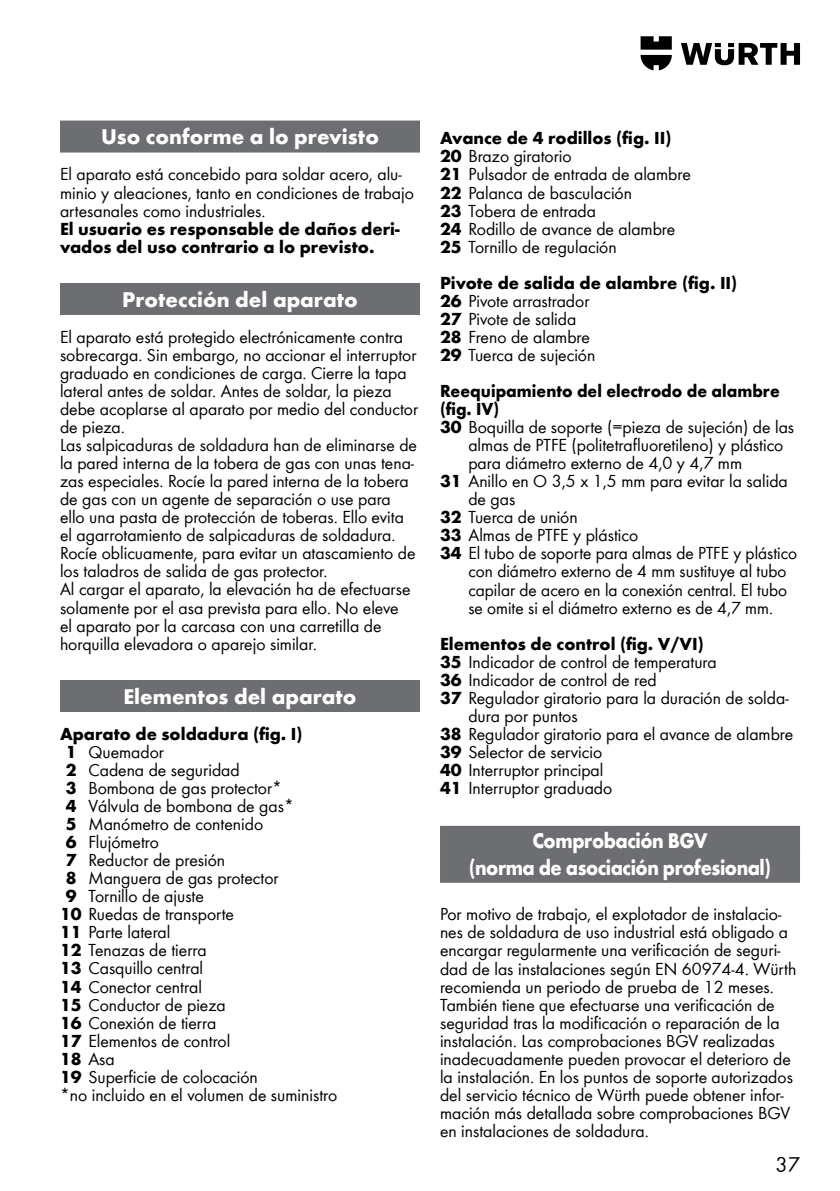
<style>
.page{position:relative;width:840px;height:1191px;background:#fff}
.page>*{position:absolute;margin:0;border:0;box-sizing:border-box;transform-origin:0 0}
.t1{font:700 22px "Wuerth";color:#fff}
.t2{font:700 22px/26.4px "Wuerth";letter-spacing:-.025em;color:#fff;text-align:center;scale:.9 1}
.t3{font:22px "Wuerth";color:#000}
.t4{font:18px/18px "Wuerth";color:#000}
.t5{font:700 18px/18px "Wuerth";color:#000}
.t6{font:700 18px "Wuerth";color:#000;scale:.95 1}
.s1{font-weight:700}
</style>
<div class="page">
<svg style="left:681px;top:43px;width:118px;height:22px"></svg>
<svg style="left:640px;top:36px;width:31px;height:34px"></svg>
<div style="left:60px;top:121px;width:360px;height:32px;background:#6d6e71"></div>
<div style="left:60px;top:283px;width:360px;height:32px;background:#6d6e71"></div>
<div style="left:60px;top:680px;width:360px;height:32px;background:#6d6e71"></div>
<div style="left:440px;top:826px;width:359px;height:28px;background:#6d6e71"></div>
<div style="left:440px;top:850px;width:359px;height:32px;background:#6d6e71"></div>
<p class="t1" style="left:101px;top:121px;width:279px">Uso conforme a lo previsto</p>
<p class="t4" style="left:60px;top:165px;width:355px">El aparato está concebido para soldar acero, alu&shy;minio y aleaciones, tanto en condiciones de trabajo artesanales como industriales.</p>
<p class="t5" style="left:60px;top:218px;width:341px">El usuario es responsable de daños deri&shy;vados del uso contrario a lo previsto.</p>
<p class="t1" style="left:122px;top:283px;width:237px">Protección del aparato</p>
<p class="t4" style="left:60px;top:327px;width:359px">El aparato está protegido electrónicamente contra sobrecarga. Sin embargo, no accionar el interruptor graduado en condiciones de carga. Cierre la tapa lateral antes de soldar. Antes de soldar, la pieza debe acoplarse al aparato por medio del conductor de pieza.<br>Las salpicaduras de soldadura han de eliminarse de la pared interna de la tobera de gas con unas tena&shy;zas especiales. Rocíe la pared interna de la tobera de gas con un agente de separación o use para ello una pasta de protección de toberas. Ello evita el agarrotamiento de salpicaduras de soldadura.<br>Rocíe oblicuamente, para evitar un atascamiento de los taladros de salida de gas protector.<br>Al cargar el aparato, la elevación ha de efectuarse solamente por el asa prevista para ello. No eleve<br>el aparato por la carcasa con una carretilla de horquilla elevadora o aparejo similar.</p>
<p class="t1" style="left:123px;top:680px;width:234px">Elementos del aparato</p>
<p class="t5" style="left:60px;top:723px;width:244px">Aparato de soldadura (fig. I)</p>
<p class="t4" style="left:66px;top:742px;width:99px"><span class="s1">1</span> Quemador</p>
<p class="t4" style="left:66px;top:760px;width:175px"><span class="s1">2</span> Cadena de seguridad</p>
<p class="t4" style="left:66px;top:778px;width:217px"><span class="s1">3</span> Bombona de gas protector*</p>
<p class="t4" style="left:66px;top:796px;width:229px"><span class="s1">4</span> Válvula de bombona de gas*</p>
<p class="t4" style="left:66px;top:814px;width:199px"><span class="s1">5</span> Manómetro de contenido</p>
<p class="t4" style="left:66px;top:832px;width:94px"><span class="s1">6</span> Flujómetro</p>
<p class="t4" style="left:66px;top:850px;width:161px"><span class="s1">7</span> Reductor de presión</p>
<p class="t4" style="left:66px;top:868px;width:214px"><span class="s1">8</span> Manguera de gas protector</p>
<p class="t4" style="left:66px;top:886px;width:139px"><span class="s1">9</span> Tornillo de ajuste</p>
<p class="t4" style="left:60px;top:904px;width:175px"><span class="s1">10</span> Ruedas de transporte</p>
<p class="t4" style="left:60px;top:922px;width:112px"><span class="s1">11</span> Parte lateral</p>
<p class="t4" style="left:60px;top:940px;width:148px"><span class="s1">12</span> Tenazas de tierra</p>
<p class="t4" style="left:60px;top:958px;width:145px"><span class="s1">13</span> Casquillo central</p>
<p class="t4" style="left:60px;top:976px;width:143px"><span class="s1">14</span> Conector central</p>
<p class="t4" style="left:60px;top:994px;width:167px"><span class="s1">15</span> Conductor de pieza</p>
<p class="t4" style="left:60px;top:1012px;width:158px"><span class="s1">16</span> Conexión de tierra</p>
<p class="t4" style="left:60px;top:1030px;width:172px"><span class="s1">17</span> Elementos de control</p>
<p class="t4" style="left:60px;top:1048px;width:56px"><span class="s1">18</span> Asa</p>
<p class="t4" style="left:60px;top:1066px;width:199px"><span class="s1">19</span> Superficie de colocación</p>
<p class="t4" style="left:60px;top:1084px;width:279px">*no incluido en el volumen de suministro</p>
<p class="t4" style="left:440px;top:128px;width:252px"><span class="s1">Avance de 4 rodillos (fig. II)<br>20</span> Brazo giratorio<br><span class="s1">21</span> Pulsador de entrada de alambre<br><span class="s1">22</span> Palanca de basculación<br><span class="s1">23</span> Tobera de entrada<br><span class="s1">24</span> Rodillo de avance de alambre<br><span class="s1">25</span> Tornillo de regulación</p>
<p class="t4" style="left:440px;top:273px;width:299px"><span class="s1">Pivote de salida de alambre (fig. II)<br>26</span> Pivote arrastrador<br><span class="s1">27</span> Pivote de salida<br><span class="s1">28</span> Freno de alambre<br><span class="s1">29</span> Tuerca de sujeción</p>
<p class="t6" style="left:440px;top:378px;width:359px">Reequipamiento del electrodo de alambre</p>
<p class="t6" style="left:440px;top:396px;width:64px">(fig. IV)</p>
<p class="t4" style="left:440px;top:417px;width:355px"><span class="s1">30</span> Boquilla de soporte (=pieza de sujeción) de las</p>
<p class="t4" style="left:468px;top:435px;width:316px">almas de PTFE (politetrafluoretileno) y plástico</p>
<p class="t4" style="left:468px;top:453px;width:275px">para diámetro externo de 4,0 y 4,7 mm</p>
<p class="t4" style="left:440px;top:471px;width:349px"><span class="s1">31</span> Anillo en O 3,5 x 1,5 mm para evitar la salida</p>
<p class="t4" style="left:468px;top:489px;width:48px">de gas</p>
<p class="t4" style="left:440px;top:507px;width:139px"><span class="s1">32</span> Tuerca de unión</p>
<p class="t4" style="left:440px;top:525px;width:200px"><span class="s1">33</span> Almas de PTFE y plástico</p>
<p class="t4" style="left:440px;top:543px;width:358px"><span class="s1">34</span> El tubo de soporte para almas de PTFE y plástico</p>
<p class="t4" style="left:468px;top:561px;width:319px">con diámetro externo de 4 mm sustituye al tubo</p>
<p class="t4" style="left:468px;top:579px;width:320px">capilar de acero en la conexión central. El tubo</p>
<p class="t4" style="left:468px;top:597px;width:306px">se omite si el diámetro externo es de 4,7 mm.</p>
<p class="t5" style="left:440px;top:633px;width:265px">Elementos de control (fig. V/VI)</p>
<p class="t4" style="left:440px;top:652px;width:278px"><span class="s1">35</span> Indicador de control de temperatura</p>
<p class="t4" style="left:440px;top:670px;width:218px"><span class="s1">36</span> Indicador de control de red</p>
<p class="t4" style="left:440px;top:688px;width:350px"><span class="s1">37</span> Regulador giratorio para la duración de solda-</p>
<p class="t4" style="left:468px;top:706px;width:111px">dura por puntos</p>
<p class="t4" style="left:440px;top:724px;width:354px"><span class="s1">38</span> Regulador giratorio para el avance de alambre</p>
<p class="t4" style="left:440px;top:742px;width:164px"><span class="s1">39</span> Selector de servicio</p>
<p class="t4" style="left:440px;top:760px;width:165px"><span class="s1">40</span> Interruptor principal</p>
<p class="t4" style="left:440px;top:778px;width:174px"><span class="s1">41</span> Interruptor graduado</p>
<p class="t2" style="left:468px;top:826px;width:337px">Comprobación BGV<br>(norma de asociación profesional)</p>
<p class="t4" style="left:440px;top:904px;width:358px">Por motivo de trabajo, el explotador de instalacio&shy;nes de soldadura de uso industrial está obligado a encargar regularmente una verificación de seguri&shy;dad de las instalaciones según EN 60974-4. Würth recomienda un periodo de prueba de 12 meses.<br>También tiene que efectuarse una verificación de seguridad tras la modificación o reparación de la instalación. Las comprobaciones BGV realizadas inadecuadamente pueden provocar el deterioro de la instalación. En los puntos de soporte autorizados del servicio técnico de Würth puede obtener infor&shy;mación más detallada sobre comprobaciones BGV en instalaciones de soldadura.</p>
<p class="t3" style="left:775px;top:1149px;width:26px">37</p>
</div>
